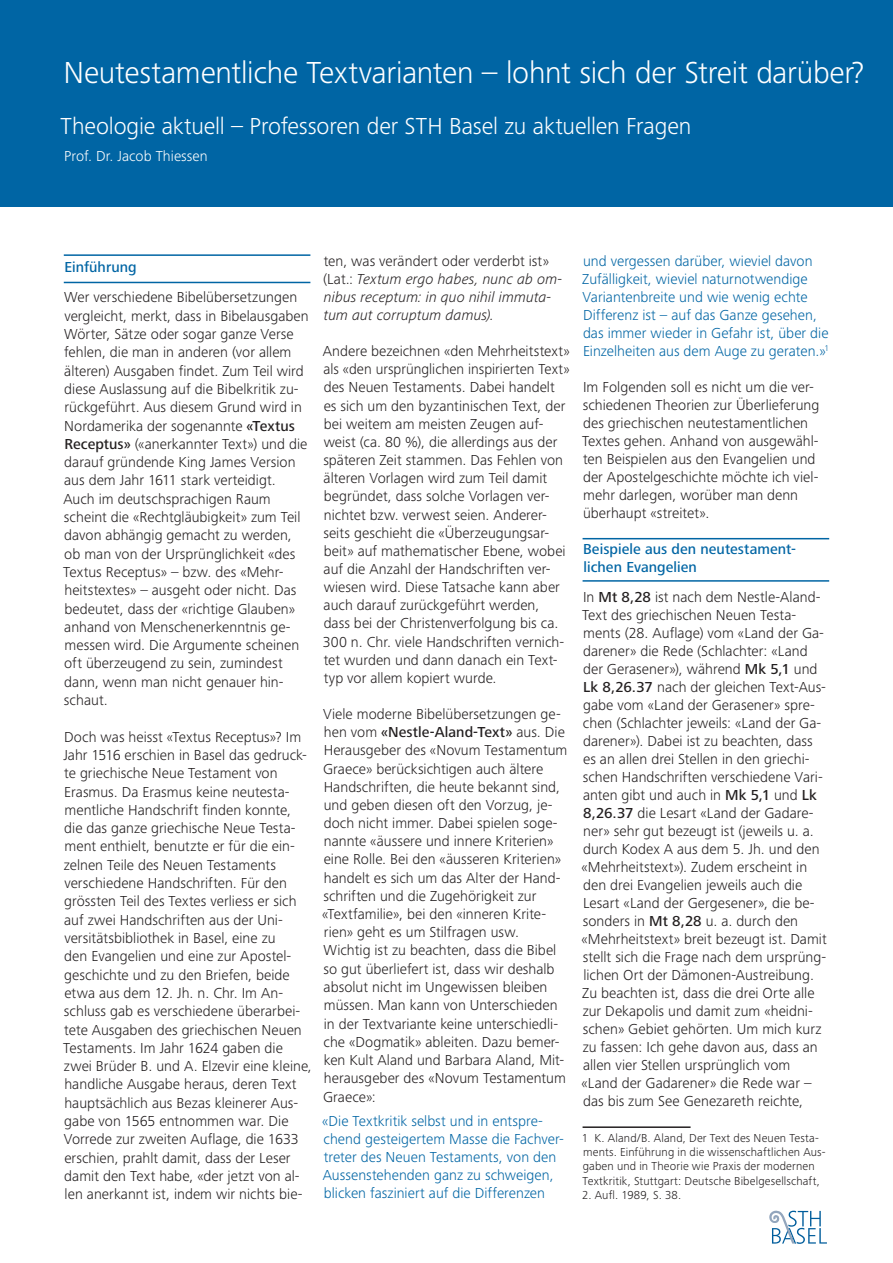
<style>
.page{position:relative;width:893px;height:1263px;background:#fff}
.page>*{position:absolute;margin:0;border:0;box-sizing:border-box;transform-origin:0 0}
.t1{font:300 31.5px "Frutiger Next Pro";letter-spacing:-.01em;color:#fff}
.t2{font:300 24px "Frutiger Next Pro";letter-spacing:-.005em;color:#fff}
.t3{font:300 15px/18.3px "Frutiger Next Pro";letter-spacing:.005em;color:#231f20}
.t4{font:300 15px/18px "Frutiger Next Pro";letter-spacing:.005em;color:#0065a4}
.t5{font:italic 300 15px/18px "Frutiger Next Pro";letter-spacing:.005em;color:#231f20}
.t6{font:500 15px "Frutiger Next Pro";letter-spacing:.005em;color:#0065a4}
.t7{font:300 15px "Frutiger Next Pro";letter-spacing:.005em;color:#fff}
.t8{font:300 12px/14.4px "Frutiger Next Pro";letter-spacing:.015em;color:#231f20}
.s1{font-weight:500}
.s2{font-style:normal}
</style>
<div class="page">
<hr style="left:583px;top:1126px;width:108px;height:2px;background:#231f20">
<div style="left:0;top:0;width:893px;height:206px;background:#0065a4"></div>
<hr style="left:64px;top:254px;width:246px;height:2px;background:#0065a4">
<hr style="left:64px;top:282px;width:246px;height:1px;background:#0065a4">
<hr style="left:583px;top:538px;width:246px;height:1px;background:#0065a4">
<hr style="left:583px;top:580px;width:246px;height:2px;background:#0065a4">
<svg style="left:769px;top:1210px;width:58px;height:34px"></svg>
<p class="t1" style="left:64px;top:55px;width:802px">Neutestamentliche Textvarianten – lohnt sich der Streit darüber?</p>
<p class="t2" style="left:61px;top:113px;width:632px">Theologie aktuell – Professoren der STH Basel zu aktuellen Fragen</p>
<p class="t7" style="left:64px;top:148px;width:145px">Prof. Dr. Jacob Thiessen</p>
<p class="t6" style="left:64px;top:259px;width:74px">Einführung</p>
<p class="t3" style="left:63px;top:288px;width:247px">Wer verschiedene Bibelübersetzungen vergleicht, merkt, dass in Bibelausgaben Wörter, Sätze oder sogar ganze Verse fehlen, die man in anderen (vor allem älteren) Ausgaben findet. Zum Teil wird diese Auslassung auf die Bibelkritik zu&shy;rückgeführt. Aus diesem Grund wird in Nordamerika der sogenannte <span class="s1">«Textus Receptus»</span> («anerkannter Text») und die darauf gründende King James Version aus dem Jahr 1611 stark verteidigt.<br>Auch im deutschsprachigen Raum scheint die «Rechtgläubigkeit» zum Teil davon abhängig gemacht zu werden, ob man von der Ursprünglichkeit «des Textus Receptus» – bzw. des «Mehr&shy;heitstextes» – ausgeht oder nicht. Das bedeutet, dass der «richtige Glauben» anhand von Menschenerkenntnis ge&shy;messen wird. Die Argumente scheinen oft überzeugend zu sein, zumindest dann, wenn man nicht genauer hin&shy;schaut.</p>
<p class="t3" style="left:63px;top:727px;width:245px">Doch was heisst «Textus Receptus»? Im Jahr 1516 erschien in Basel das gedruck&shy;te griechische Neue Testament von Erasmus. Da Erasmus keine neutesta&shy;mentliche Handschrift finden konnte, die das ganze griechische Neue Testa&shy;ment enthielt, benutzte er für die ein&shy;zelnen Teile des Neuen Testaments</p>
<p class="t3" style="left:64px;top:874px;width:234px">verschiedene Handschriften. Für den grössten Teil des Textes verliess er sich auf zwei Handschriften aus der Uni-</p>
<p class="t3" style="left:64px;top:929px;width:213px">versitätsbibliothek in Basel, eine zu</p>
<p class="t3" style="left:64px;top:947px;width:229px">den Evangelien und eine zur Apostel-</p>
<p class="t3" style="left:63px;top:965px;width:250px">geschichte und zu den Briefen, beide etwa aus dem 12. Jh. n. Chr. Im An&shy;schluss gab es verschiedene überarbei&shy;tete Ausgaben des griechischen Neuen Testaments. Im Jahr 1624 gaben die zwei Brüder B. und A. Elzevir eine kleine, handliche Ausgabe heraus, deren Text hauptsächlich aus Bezas kleinerer Aus&shy;gabe von 1565 entnommen war. Die Vorrede zur zweiten Auflage, die 1633 erschien, prahlt damit, dass der Leser damit den Text habe, «der jetzt von al&shy;len anerkannt ist, indem wir nichts bie-</p>
<p class="t5" style="left:323px;top:252px;width:241px"><span class="s2">ten, was verändert oder verderbt ist» (Lat.:</span> Textum ergo habes, nunc ab om&shy;nibus receptum: in quo nihil immuta&shy;tum aut corruptum damus).</p>
<p class="t3" style="left:323px;top:342px;width:249px">Andere bezeichnen «den Mehrheitstext» als «den ursprünglichen inspirierten Text» des Neuen Testaments. Dabei handelt es sich um den byzantinischen Text, der bei weitem am meisten Zeugen auf&shy;weist (ca. 80 %), die allerdings aus der späteren Zeit stammen. Das Fehlen von älteren Vorlagen wird zum Teil damit begründet, dass solche Vorlagen ver&shy;nichtet bzw. verwest seien. Anderer&shy;seits geschieht die «Überzeugungsar&shy;beit» auf mathematischer Ebene, wobei auf die Anzahl der Handschriften ver&shy;wiesen wird. Diese Tatsache kann aber auch darauf zurückgeführt werden,<br>dass bei der Christenverfolgung bis ca.<br>300 n. Chr. viele Handschriften vernich&shy;tet wurden und dann danach ein Text&shy;typ vor allem kopiert wurde.</p>
<p class="t3" style="left:322px;top:705px;width:247px">Viele moderne Bibelübersetzungen ge&shy;hen vom <span class="s1">«Nestle-Aland-Text»</span> aus. Die Herausgeber des «Novum Testamentum Graece» berücksichtigen auch ältere Handschriften, die heute bekannt sind, und geben diesen oft den Vorzug, je&shy;doch nicht immer. Dabei spielen soge&shy;nannte «äussere und innere Kriterien» eine Rolle. Bei den «äusseren Kriterien» handelt es sich um das Alter der Hand&shy;schriften und die Zugehörigkeit zur «Textfamilie», bei den «inneren Krite-</p>
<p class="t3" style="left:324px;top:923px;width:197px">rien» geht es um Stilfragen usw.</p>
<p class="t3" style="left:323px;top:941px;width:244px">Wichtig ist zu beachten, dass die Bibel so gut überliefert ist, dass wir deshalb absolut nicht im Ungewissen bleiben müssen. Man kann von Unterschieden in der Textvariante keine unterschiedli&shy;che «Dogmatik» ableiten. Dazu bemer&shy;ken Kult Aland und Barbara Aland, Mit&shy;herausgeber des «Novum Testamentum Graece»:</p>
<p class="t4" style="left:322px;top:1112px;width:243px">«Die Textkritik selbst und in entspre&shy;chend gesteigertem Masse die Fachver&shy;treter des Neuen Testaments, von den Aussenstehenden ganz zu schweigen, blicken fasziniert auf die Differenzen</p>
<p class="t4" style="left:582px;top:252px;width:248px">und vergessen darüber, wieviel davon Zufälligkeit, wieviel naturnotwendige Variantenbreite und wie wenig echte Differenz ist – auf das Ganze gesehen, das immer wieder in Gefahr ist, über die Einzelheiten aus dem Auge zu geraten.»<sup>1</sup></p>
<p class="t3" style="left:582px;top:378px;width:239px">Im Folgenden soll es nicht um die ver&shy;schiedenen Theorien zur Überlieferung des griechischen neutestamentlichen Textes gehen. Anhand von ausgewähl&shy;ten Beispielen aus den Evangelien und der Apostelgeschichte möchte ich viel&shy;mehr darlegen, worüber man denn überhaupt «streitet».</p>
<p class="t6" style="left:583px;top:541px;width:214px">Beispiele aus den neutestament-</p>
<p class="t6" style="left:583px;top:559px;width:115px">lichen Evangelien</p>
<p class="t3" style="left:581px;top:588px;width:247px">In <span class="s1">Mt 8,28</span> ist nach dem Nestle-Aland-Text des griechischen Neuen Testa&shy;ments (28. Auflage) vom «Land der Ga&shy;darener» die Rede (Schlachter: «Land der Gerasener»), während <span class="s1">Mk 5,1</span> und <span class="s1">Lk 8,26.37</span> nach der gleichen Text-Aus&shy;gabe vom «Land der Gerasener» spre&shy;chen (Schlachter jeweils: «Land der Ga&shy;darener»). Dabei ist zu beachten, dass es an allen drei Stellen in den griechi&shy;schen Handschriften verschiedene Vari&shy;anten gibt und auch in <span class="s1">Mk 5,1</span> und <span class="s1">Lk 8,26.37</span> die Lesart «Land der Gadare&shy;ner» sehr gut bezeugt ist (jeweils u. a. durch Kodex A aus dem 5. Jh. und den «Mehrheitstext»). Zudem erscheint in den drei Evangelien jeweils auch die Lesart «Land der Gergesener», die be&shy;sonders in <span class="s1">Mt 8,28</span> u. a. durch den «Mehrheitstext» breit bezeugt ist. Damit stellt sich die Frage nach dem ursprüng&shy;lichen Ort der Dämonen-Austreibung.<br>Zu beachten ist, dass die drei Orte alle zur Dekapolis und damit zum «heidni&shy;schen» Gebiet gehörten. Um mich kurz zu fassen: Ich gehe davon aus, dass an allen vier Stellen ursprünglich vom «Land der Gadarener» die Rede war –</p>
<p class="t3" style="left:583px;top:1092px;width:221px">das bis zum See Genezareth reichte,</p>
<p class="t8" style="left:582px;top:1130px;width:245px">1 K. Aland/B. Aland, Der Text des Neuen Testa&shy;ments. Einführung in die wissenschaftlichen Aus&shy;gaben und in Theorie wie Praxis der modernen Textkritik, Stuttgart: Deutsche Bibelgesellschaft,</p>
<p class="t8" style="left:582px;top:1188px;width:101px">2. Aufl. 1989, S. 38.</p>
</div>
